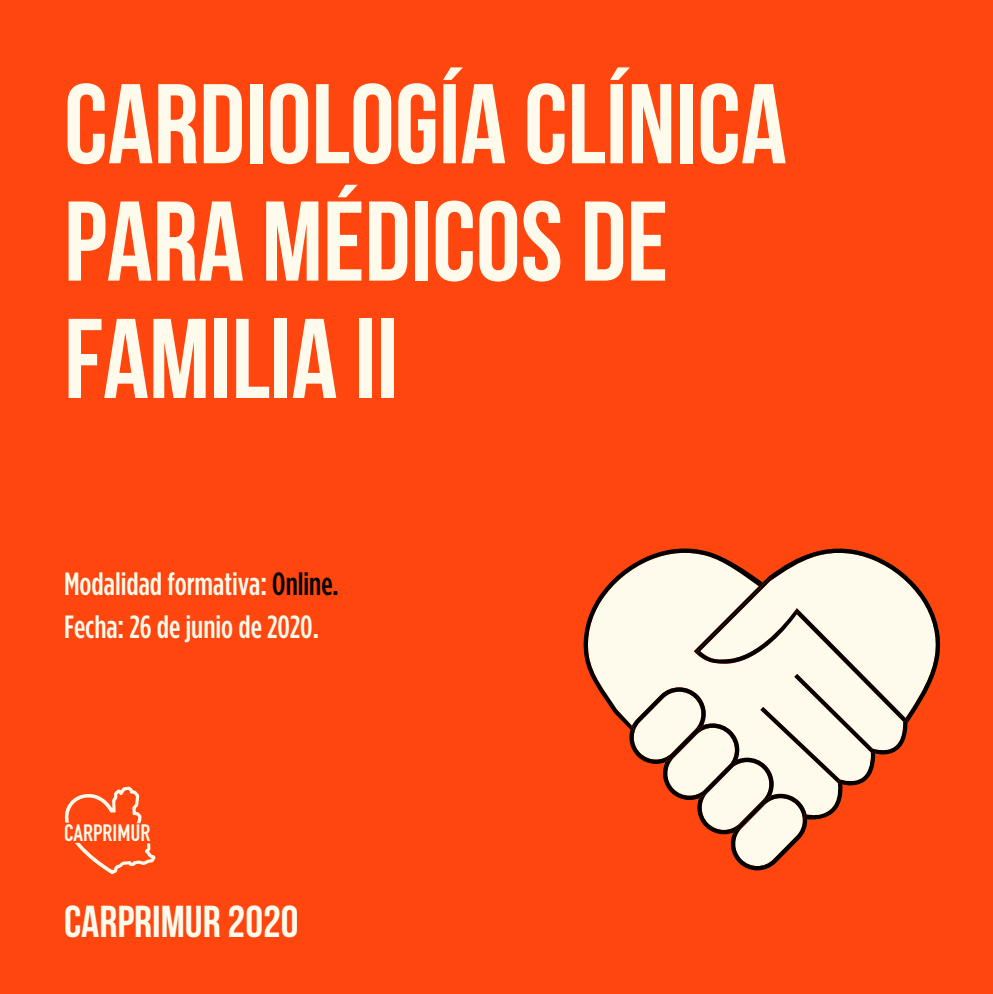
<style>
.page{position:relative;width:993px;height:994px;background:#fff}
.page>*{position:absolute;margin:0;border:0;box-sizing:border-box;transform-origin:0 0}
.t1{font:113.05px/117.2px "Bebas Neue";color:#fffbec}
.t2{font:44.62px "Bebas Neue";color:#fffbec}
.t3{font:500 32.2px/43.6px "Gotham Condensed";color:#fffbec}
.t4{font:700 23.45px "DIN Condensed";color:#fffbec}
.s1{color:#000}
</style>
<div class="page">
<div style="left:0;top:0;width:992px;height:993px;background:#ff460f"></div>
<svg style="left:65px;top:786px;width:91px;height:88px"></svg>
<svg style="left:583px;top:548px;width:358px;height:322px"></svg>
<h1 class="t1" style="left:64px;top:64px;width:724px">CARDIOLOGÍA CLÍNICA<br>PARA MÉDICOS DE<br>FAMILIA II</h1>
<p class="t3" style="left:64px;top:560px;width:276px">Modalidad formativa: <span class="s1">Online.<br></span>Fecha: 26 de junio de 2020.</p>
<p class="t4" style="left:64px;top:817px;width:88px">CARPRIMUR</p>
<h2 class="t2" style="left:64px;top:897px;width:236px">CARPRIMUR 2020</h2>
</div>
